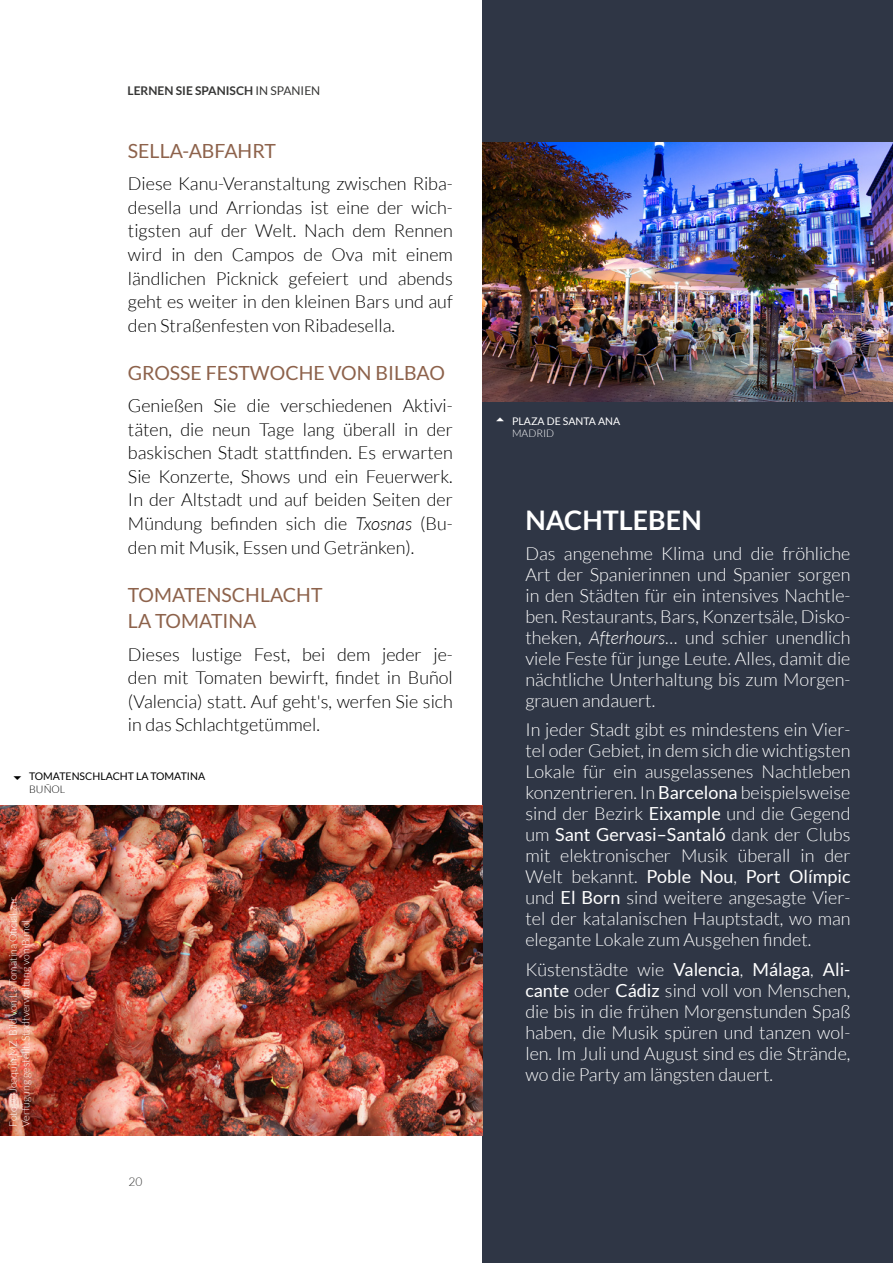
<style>
.page{position:relative;width:893px;height:1263px;background:#fff}
.page>*{position:absolute;margin:0;border:0;box-sizing:border-box;transform-origin:0 0}
.t1{font:700 27px "Lato";color:#fff}
.t2{font:19.5px/26.7px "Lato";color:#8d624b}
.t3{font:300 18px/21px "Lato";color:#fff;text-align:justify}
.t4{font:300 18px/23.7px "Lato";color:#000;text-align:justify}
.t5{font:700 12px "Lato";color:#363635}
.t6{font:300 12px "Lato";color:#363635}
.t7{font:300 10.5px/12.6px "Lato";color:#fff}
.t8{font:10.5px "Lato";color:#000}
.t9{font:10.5px "Lato";color:#fff}
.t10{font:300 10.5px "Lato";color:#000}
.s1{font-weight:400}
.s2{font-style:italic}
</style>
<div class="page">
<div style="left:483px;top:0;width:410px;height:1263px;background:#2f3645"></div>
<img style="left:483px;top:142px;width:410px;height:260px">
<img style="left:0;top:805px;width:483px;height:330px">
<p class="t5" style="left:128px;top:83px;width:194px">LERNEN SIE SPANISCH <span class="s1">IN SPANIEN</span></p>
<p class="t2" style="left:128px;top:137px;width:149px">SELLA-ABFAHRT</p>
<p class="t4" style="left:128px;top:172px;width:326px">Diese Kanu-Veranstaltung zwischen Riba&shy;desella und Arriondas ist eine der wich&shy;tigsten auf der Welt. Nach dem Rennen wird in den Campos de Ova mit einem ländlichen Picknick gefeiert und abends geht es weiter in den kleinen Bars und auf den Straßenfesten von Ribadesella.</p>
<p class="t2" style="left:128px;top:359px;width:319px">GROSSE FESTWOCHE VON BILBAO</p>
<p class="t4" style="left:128px;top:394px;width:326px">Genießen Sie die verschiedenen Aktivi&shy;täten, die neun Tage lang überall in der baskischen Stadt stattfinden. Es erwarten Sie Konzerte, Shows und ein Feuerwerk.<br>In der Altstadt und auf beiden Seiten der Mündung befinden sich die <span class="s2">Txosnas</span> (Bu&shy;den mit Musik, Essen und Getränken).</p>
<p class="t2" style="left:128px;top:581px;width:196px">TOMATENSCHLACHT<br>LA TOMATINA</p>
<p class="t4" style="left:128px;top:642px;width:326px">Dieses lustige Fest, bei dem jeder je&shy;den mit Tomaten bewirft, findet in Buñol (Valencia) statt. Auf geht's, werfen Sie sich in das Schlachtgetümmel.</p>
<p class="t8" style="left:29px;top:770px;width:177px">TOMATENSCHLACHT LA TOMATINA</p>
<p class="t10" style="left:29px;top:783px;width:38px">BUÑOL</p>
<p class="t7" style="left:7px;top:1127px;width:232px;rotate:-90deg">Foto: ©Joaquín MZ. Bild von La Tomatina Oficial zur<br>Verfügung gestellt. Stadtverwaltung von Buñol</p>
<p class="t6" style="left:128px;top:1175px;width:15px">20</p>
<p class="t9" style="left:512px;top:415px;width:110px">PLAZA DE SANTA ANA</p>
<p class="t7" style="left:512px;top:427px;width:44px">MADRID</p>
<h1 class="t1" style="left:525px;top:505px;width:178px">NACHTLEBEN</h1>
<p class="t3" style="left:525px;top:543px;width:327px">Das angenehme Klima und die fröhliche Art der Spanierinnen und Spanier sorgen in den Städten für ein intensives Nachtle&shy;ben. Restaurants, Bars, Konzertsäle, Disko&shy;theken, <span class="s2">Afterhours</span>… und schier unendlich viele Feste für junge Leute. Alles, damit die nächtliche Unterhaltung bis zum Morgen&shy;grauen andauert.</p>
<p class="t3" style="left:525px;top:719px;width:327px">In jeder Stadt gibt es mindestens ein Vier&shy;tel oder Gebiet, in dem sich die wichtigsten Lokale für ein ausgelassenes Nachtleben konzentrieren. In <span class="s1">Barcelona</span> beispielsweise sind der Bezirk <span class="s1">Eixample</span> und die Gegend um <span class="s1">Sant Gervasi–Santaló</span> dank der Clubs mit elektronischer Musik überall in der Welt bekannt. <span class="s1">Poble Nou</span>, <span class="s1">Port Olímpic </span>und <span class="s1">El Born</span> sind weitere angesagte Vier&shy;tel der katalanischen Hauptstadt, wo man elegante Lokale zum Ausgehen findet.</p>
<p class="t3" style="left:525px;top:959px;width:327px">Küstenstädte wie <span class="s1">Valencia</span>, <span class="s1">Málaga</span>, <span class="s1">Ali&shy;cante</span> oder <span class="s1">Cádiz</span> sind voll von Menschen, die bis in die frühen Morgenstunden Spaß haben, die Musik spüren und tanzen wol&shy;len. Im Juli und August sind es die Strände, wo die Party am längsten dauert.</p>
</div>
